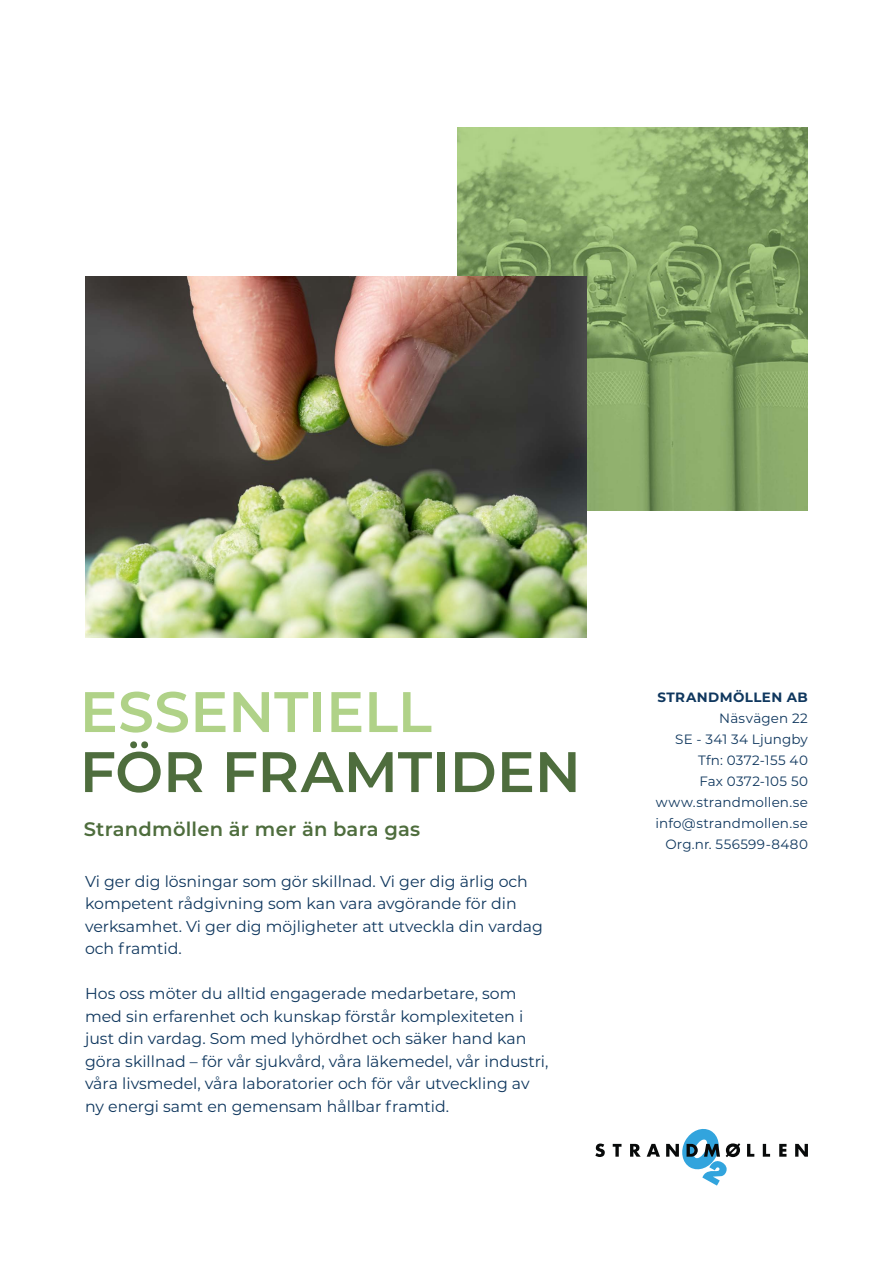
<style>
.page{position:relative;width:893px;height:1263px;background:#fff}
.page>*{position:absolute;margin:0;border:0;box-sizing:border-box;transform-origin:0 0}
.t1{font:600 57px "Montserrat";letter-spacing:-.005em;color:#4e6d3d}
.t2{font:600 57px "Montserrat";letter-spacing:-.005em;color:#b0d288}
.t3{font:600 19.5px "Montserrat";letter-spacing:.01em;color:#4e6d3d}
.t4{font:15.75px/22.5px "Montserrat";color:#0f375e}
.t5{font:13.5px/21px "Montserrat";letter-spacing:.015em;color:#0f375e;text-align:right}
.t6{font:700 13.5px "Montserrat";letter-spacing:.035em;color:#0f375e}
</style>
<div class="page">
<img style="left:457px;top:128px;width:351px;height:382px">
<img style="left:85px;top:276px;width:501px;height:362px">
<svg style="left:595px;top:1143px;width:10px;height:14px"></svg>
<svg style="left:613px;top:1144px;width:8px;height:13px"></svg>
<svg style="left:630px;top:1144px;width:11px;height:13px"></svg>
<svg style="left:647px;top:1144px;width:13px;height:13px"></svg>
<svg style="left:666px;top:1129px;width:74px;height:56px"></svg>
<svg style="left:747px;top:1144px;width:7px;height:13px"></svg>
<svg style="left:763px;top:1144px;width:7px;height:13px"></svg>
<svg style="left:779px;top:1144px;width:7px;height:13px"></svg>
<svg style="left:795px;top:1144px;width:13px;height:13px"></svg>
<h1 class="t2" style="left:80px;top:671px;width:354px">ESSENTIELL</h1>
<h1 class="t1" style="left:80px;top:731px;width:503px">FÖR FRAMTIDEN</h1>
<p class="t3" style="left:84px;top:816px;width:338px">Strandmöllen är mer än bara gas</p>
<p class="t4" style="left:85px;top:869px;width:459px">Vi ger dig lösningar som gör skillnad. Vi ger dig ärlig och kompetent rådgivning som kan vara avgörande för din verksamhet. Vi ger dig möjligheter att utveckla din vardag och framtid.</p>
<p class="t4" style="left:85px;top:982px;width:465px">Hos oss möter du alltid engagerade medarbetare, som med sin erfarenhet och kunskap förstår komplexiteten i just din vardag. Som med lyhördhet och säker hand kan göra skillnad – för vår sjukvård, våra läkemedel, vår industri, våra livsmedel, våra laboratorier och för vår utveckling av ny energi samt en gemensam hållbar framtid.</p>
<p class="t6" style="left:657px;top:687px;width:152px">STRANDMÖLLEN AB</p>
<p class="t5" style="left:655px;top:707px;width:154px">Näsvägen 22<br>SE - 341 34 Ljungby<br>Tfn: 0372-155 40<br>Fax 0372-105 50 www.strandmollen.se info@strandmollen.se<br>Org.nr. 556599-8480</p>
</div>
